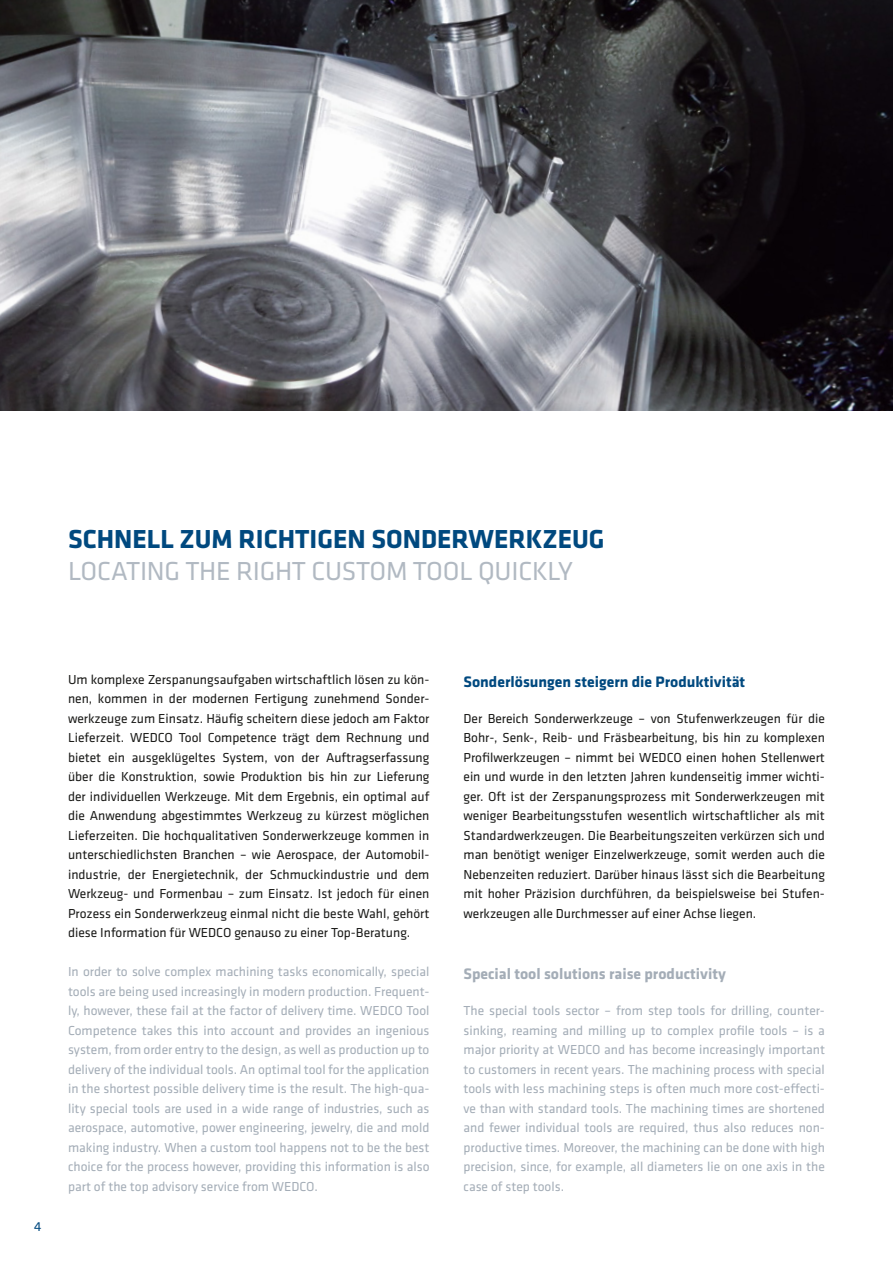
<style>
.page{position:relative;width:893px;height:1263px;background:#fff}
.page>*{position:absolute;margin:0;border:0;box-sizing:border-box;transform-origin:0 0}
.t1{font:700 27px "Klavika Basic";color:#00497f}
.t2{font:27px "Klavika Basic";letter-spacing:-.01em;color:#b1b9c2}
.t3{font:700 15.75px "Klavika Basic";color:#00497f}
.t4{font:700 15.75px "Klavika Basic";color:#a4adb7}
.t5{font:13.5px/19.5px "Klavika Basic";color:#1a1a18;text-align:justify}
.t6{font:13.5px/19.5px "Klavika Basic";color:#a4adb7;text-align:justify}
.t7{font:13.5px "Klavika Basic";color:#00497f}
</style>
<div class="page">
<img style="left:0;top:0;width:893px;height:411px">
<h1 class="t1" style="left:68px;top:519px;width:538px">SCHNELL ZUM RICHTIGEN SONDERWERKZEUG</h1>
<h1 class="t2" style="left:68px;top:553px;width:506px">LOCATING THE RIGHT CUSTOM TOOL QUICKLY</h1>
<p class="t7" style="left:34px;top:1217px;width:9px">4</p>
<p class="t5" style="left:68px;top:669px;width:363px">Um komplexe Zerspanungsaufgaben wirtschaftlich lösen zu kön&shy;nen, kommen in der modernen Fertigung zunehmend Sonder&shy;werkzeuge zum Einsatz. Häufig scheitern diese jedoch am Faktor Lieferzeit. WEDCO Tool Competence trägt dem Rechnung und bietet ein ausgeklügeltes System, von der Auftragserfassung über die Konstruktion, sowie Produktion bis hin zur Lieferung der individuellen Werkzeuge. Mit dem Ergebnis, ein optimal auf die Anwendung abgestimmtes Werkzeug zu kürzest möglichen Lieferzeiten. Die hochqualitativen Sonderwerkzeuge kommen in unterschiedlichsten Branchen – wie Aerospace, der Automobil&shy;industrie, der Energietechnik, der Schmuckindustrie und dem Werkzeug- und Formenbau – zum Einsatz. Ist jedoch für einen Prozess ein Sonderwerkzeug einmal nicht die beste Wahl, gehört diese Information für WEDCO genauso zu einer Top-Beratung.</p>
<p class="t6" style="left:68px;top:961px;width:363px">In order to solve complex machining tasks economically, special tools are being used increasingly in modern production. Frequent&shy;ly, however, these fail at the factor of delivery time. WEDCO Tool Competence takes this into account and provides an ingenious system, from order entry to the design, as well as production up to delivery of the individual tools. An optimal tool for the application in the shortest possible delivery time is the result. The high-qua&shy;lity special tools are used in a wide range of industries, such as aerospace, automotive, power engineering, jewelry, die and mold making industry. When a custom tool happens not to be the best choice for the process however, providing this information is also part of the top advisory service from WEDCO.</p>
<p class="t3" style="left:463px;top:670px;width:283px">Sonderlösungen steigern die Produktivität</p>
<p class="t5" style="left:463px;top:708px;width:363px">Der Bereich Sonderwerkzeuge – von Stufenwerkzeugen für die Bohr-, Senk-, Reib- und Fräsbearbeitung, bis hin zu komplexen Profilwerkzeugen – nimmt bei WEDCO einen hohen Stellenwert ein und wurde in den letzten Jahren kundenseitig immer wichti&shy;ger. Oft ist der Zerspanungsprozess mit Sonderwerkzeugen mit weniger Bearbeitungsstufen wesentlich wirtschaftlicher als mit Standardwerkzeugen. Die Bearbeitungszeiten verkürzen sich und man benötigt weniger Einzelwerkzeuge, somit werden auch die Nebenzeiten reduziert. Darüber hinaus lässt sich die Bearbeitung mit hoher Präzision durchführen, da beispielsweise bei Stufen&shy;werkzeugen alle Durchmesser auf einer Achse liegen.</p>
<p class="t4" style="left:463px;top:962px;width:264px">Special tool solutions raise productivity</p>
<p class="t6" style="left:463px;top:1000px;width:363px">The special tools sector – from step tools for drilling, counter&shy;sinking, reaming and milling up to complex profile tools – is a major priority at WEDCO and has become increasingly important to customers in recent years. The machining process with special tools with less machining steps is often much more cost-effecti&shy;ve than with standard tools. The machining times are shortened and fewer individual tools are required, thus also reduces non&shy;productive times. Moreover, the machining can be done with high precision, since, for example, all diameters lie on one axis in the case of step tools.</p>
</div>
